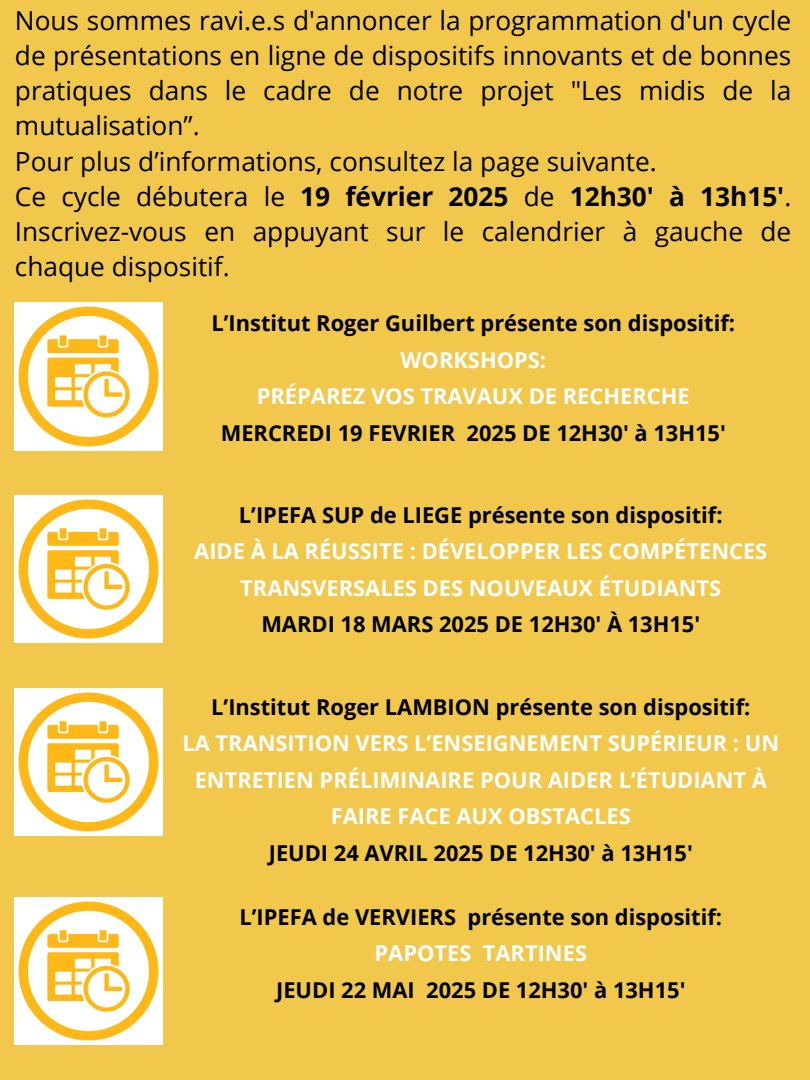
<style>
.page{position:relative;width:810px;height:1080px;background:#f1c84c}
.page>*{position:absolute;margin:0;border:0;box-sizing:border-box;transform-origin:0 0}
.t1{font:26.25px/35.1px "Open Sans";color:#000}
.t2{font:700 21.88px/36.6px "Open Sans";color:#fff;text-align:center}
.t3{font:700 21.88px "Open Sans";color:#000}
.s1{font-weight:700}
.s2{color:#000}
</style>
<div class="page">
<img style="left:15px;top:303px;width:148px;height:147px">
<img style="left:15px;top:495px;width:148px;height:148px">
<img style="left:15px;top:688px;width:148px;height:148px">
<img style="left:15px;top:897px;width:148px;height:148px">
<h1 class="t1" style="left:15px;top:2px;width:778px">Nous sommes ravi.e.s d'annoncer la programmation d'un cycle de présentations en ligne de dispositifs innovants et de bonnes pratiques dans le cadre de notre projet "Les midis de la mutualisation”.<br>Pour plus d’informations, consultez la page suivante.<br>Ce cycle débutera le <span class="s1">19 février 2025</span> de <span class="s1">12h30' à 13h15'</span>.<br>Inscrivez-vous en appuyant sur le calendrier à gauche de chaque dispositif.</h1>
<p class="t3" style="left:211px;top:308px;width:525px">L’Institut Roger Guilbert présente son dispositif:</p>
<p class="t2" style="left:400px;top:341px;width:147px">WORKSHOPS:</p>
<h2 class="t2" style="left:257px;top:377px;width:434px">PRÉPAREZ VOS TRAVAUX DE RECHERCHE</h2>
<p class="t3" style="left:221px;top:417px;width:507px">MERCREDI 19 FEVRIER 2025 DE 12H30' à 13H15'</p>
<h2 class="t2" style="left:194px;top:496px;width:575px"><span class="s2">L’IPEFA SUP de LIEGE présente son dispositif:<br></span>AIDE À LA RÉUSSITE : DÉVELOPPER LES COMPÉTENCES TRANSVERSALES DES NOUVEAUX ÉTUDIANTS<br><span class="s2">MARDI 18 MARS 2025 DE 12H30' À 13H15'</span></h2>
<p class="t2" style="left:182px;top:688px;width:598px"><span class="s2">L’Institut Roger LAMBION présente son dispositif:<br></span>LA TRANSITION VERS L’ENSEIGNEMENT SUPÉRIEUR : UN ENTRETIEN PRÉLIMINAIRE POUR AIDER L’ÉTUDIANT À FAIRE FACE AUX OBSTACLES<br><span class="s2">JEUDI 24 AVRIL 2025 DE 12H30' à 13H15'</span></p>
<p class="t3" style="left:240px;top:902px;width:484px">L’IPEFA de VERVIERS présente son dispositif:</p>
<p class="t2" style="left:375px;top:935px;width:214px">PAPOTES TARTINES</p>
<p class="t3" style="left:276px;top:975px;width:411px">JEUDI 22 MAI 2025 DE 12H30' à 13H15'</p>
</div>
